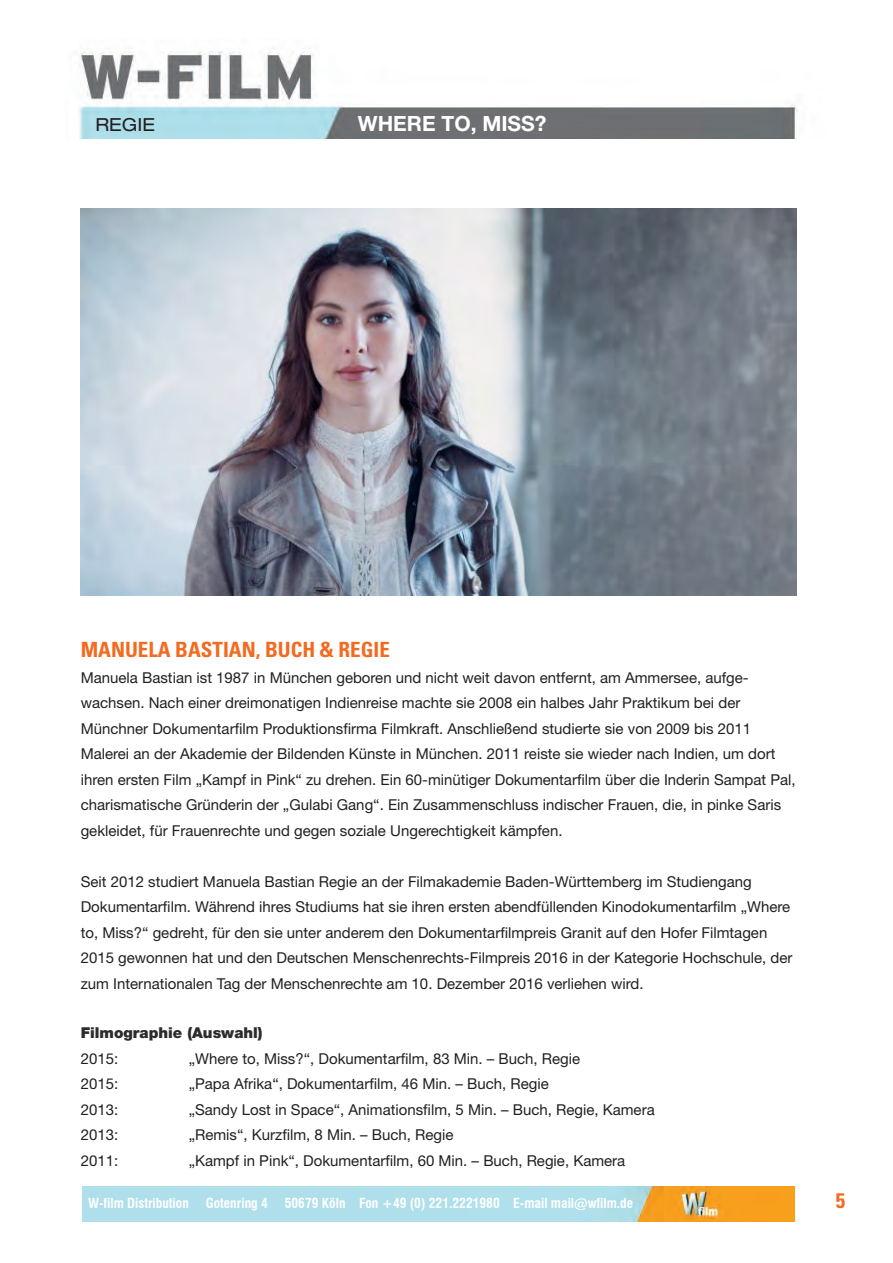
<style>
.page{position:relative;width:893px;height:1263px;background:#fff}
.page>*{position:absolute;margin:0;border:0;box-sizing:border-box;transform-origin:0 0}
.t1{font:700 condensed 21px "Univers LT Std";color:#f36a21}
.t2{font:700 21px "Helvetica Neue";color:#fff}
.t3{font:expanded 18px "Helvetica Neue";color:#231f20}
.t4{font:15px/25.5px "Helvetica Neue LT Std";color:#231f20}
.t5{font:900 15px "Helvetica Neue";color:#2e2b2c}
.t6{font:700 condensed 13.5px "Swiss 721 BT";color:#fff}
</style>
<div class="page">
<img style="left:79px;top:48px;width:719px;height:91px">
<img style="left:83px;top:1186px;width:712px;height:35px">
<img style="left:81px;top:208px;width:715px;height:388px">
<p class="t3" style="left:95px;top:113px;width:61px">REGIE</p>
<p class="t2" style="left:358px;top:110px;width:190px">WHERE TO, MISS?</p>
<p class="t1" style="left:81px;top:637px;width:311px">MANUELA BASTIAN, BUCH &amp; REGIE</p>
<p class="t4" style="left:81px;top:665px;width:716px">Manuela Bastian ist 1987 in München geboren und nicht weit davon entfernt, am Ammersee, aufge&shy;wachsen. Nach einer dreimonatigen Indienreise machte sie 2008 ein halbes Jahr Praktikum bei der Münchner Dokumentarfilm Produktionsfirma Filmkraft. Anschließend studierte sie von 2009 bis 2011<br>Malerei an der Akademie der Bildenden Künste in München. 2011 reiste sie wieder nach Indien, um dort ihren ersten Film „Kampf in Pink“ zu drehen. Ein 60-minütiger Dokumentarfilm über die Inderin Sampat Pal, charismatische Gründerin der „Gulabi Gang“. Ein Zusammenschluss indischer Frauen, die, in pinke Saris gekleidet, für Frauenrechte und gegen soziale Ungerechtigkeit kämpfen.</p>
<p class="t4" style="left:81px;top:869px;width:713px">Seit 2012 studiert Manuela Bastian Regie an der Filmakademie Baden-Württemberg im Studiengang Dokumentarfilm. Während ihres Studiums hat sie ihren ersten abendfüllenden Kinodokumentarfilm „Where to, Miss?“ gedreht, für den sie unter anderem den Dokumentarfilmpreis Granit auf den Hofer Filmtagen 2015 gewonnen hat und den Deutschen Menschenrechts-Filmpreis 2016 in der Kategorie Hochschule, der zum Internationalen Tag der Menschenrechte am 10. Dezember 2016 verliehen wird.</p>
<p class="t5" style="left:81px;top:1024px;width:183px">Filmographie (Auswahl)</p>
<p class="t4" style="left:81px;top:1046px;width:39px">2015:</p>
<p class="t4" style="left:189px;top:1046px;width:393px">„Where to, Miss?“, Dokumentarfilm, 83 Min. – Buch, Regie</p>
<p class="t4" style="left:81px;top:1071px;width:39px">2015:</p>
<p class="t4" style="left:189px;top:1071px;width:362px">„Papa Afrika“, Dokumentarfilm, 46 Min. – Buch, Regie</p>
<p class="t4" style="left:81px;top:1097px;width:39px">2013:</p>
<p class="t4" style="left:189px;top:1097px;width:467px">„Sandy Lost in Space“, Animationsfilm, 5 Min. – Buch, Regie, Kamera</p>
<p class="t4" style="left:81px;top:1122px;width:39px">2013:</p>
<p class="t4" style="left:189px;top:1122px;width:266px">„Remis“, Kurzfilm, 8 Min. – Buch, Regie</p>
<p class="t4" style="left:81px;top:1148px;width:39px">2011:</p>
<p class="t4" style="left:189px;top:1148px;width:438px">„Kampf in Pink“, Dokumentarfilm, 60 Min. – Buch, Regie, Kamera</p>
<p class="t6" style="left:88px;top:1195px;width:102px">W-film Distribution</p>
<p class="t6" style="left:206px;top:1195px;width:64px">Gotenring 4</p>
<p class="t6" style="left:285px;top:1195px;width:350px">50679 Köln Fon +49 (0) 221.2221980 E-mail mail@wfilm.de</p>
<p class="t1" style="left:836px;top:1188px;width:11px">5</p>
</div>
